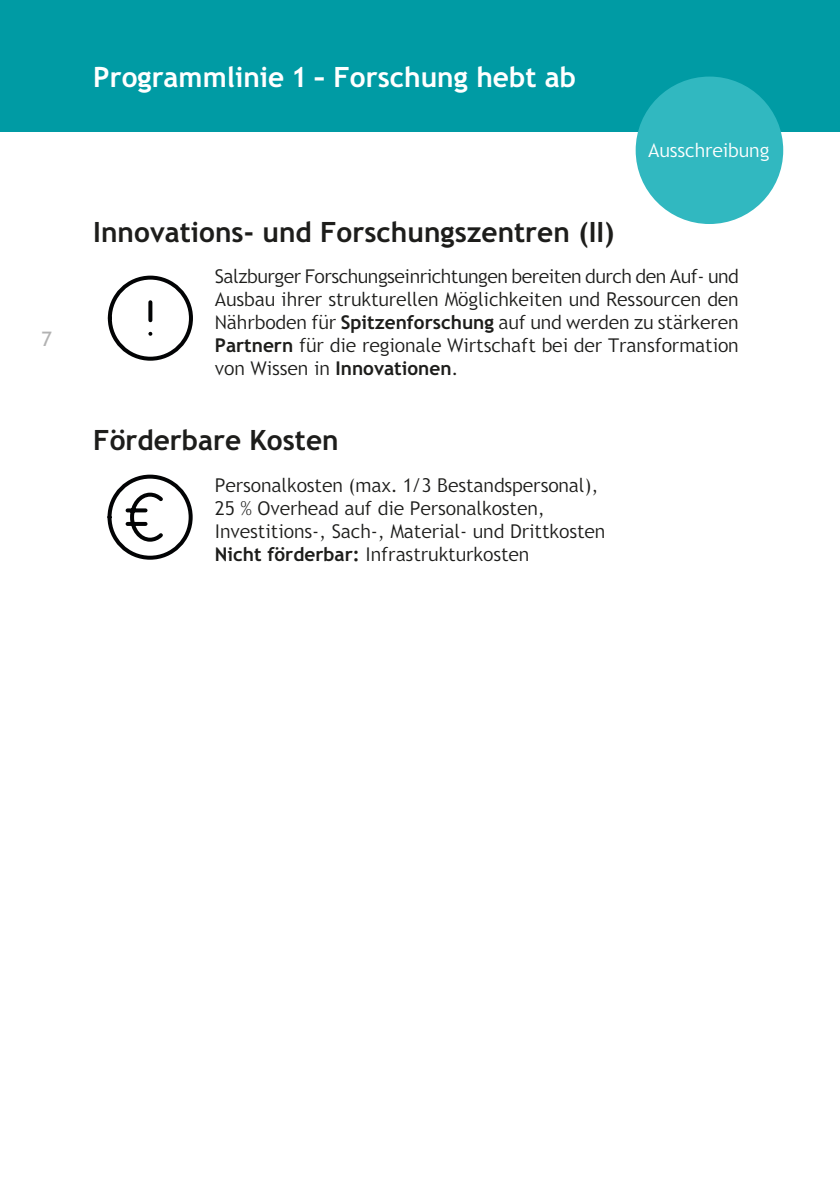
<style>
.page{position:relative;width:840px;height:1191px;background:#fff}
.page>*{position:absolute;margin:0;border:0;box-sizing:border-box;transform-origin:0 0}
.t1{font:700 28px "Trebuchet SBG2";color:#1d1d1b}
.t2{font:700 28px "Trebuchet SBG2";color:#fff}
.t3{font:20px "Trebuchet SBG2";color:#b2b2b2}
.t4{font:300 19px/23px "Trebuchet SBG2";color:#1d1d1b}
.t5{font:300 19px "Trebuchet SBG2";color:#fff}
.s1{font-weight:700}
</style>
<div class="page">
<div style="left:0;top:0;width:839px;height:131px;background:#009ba4"></div>
<div style="left:635px;top:77px;width:147px;height:147px;background:#31b8c0;border-radius:50%"></div>
<svg style="left:107px;top:474px;width:86px;height:86px"></svg>
<svg style="left:107px;top:275px;width:86px;height:86px"></svg>
<p class="t3" style="left:41px;top:327px;width:12px">7</p>
<h1 class="t2" style="left:93px;top:59px;width:484px">Programmlinie 1 – Forschung hebt ab</h1>
<p class="t5" style="left:648px;top:139px;width:122px">Ausschreibung</p>
<h1 class="t1" style="left:93px;top:214px;width:522px">Innovations- und Forschungszentren (II)</h1>
<p class="t4" style="left:215px;top:265px;width:525px;text-align:justify">Salzburger Forschungseinrichtungen bereiten durch den Auf- und Ausbau ihrer strukturellen Möglichkeiten und Ressourcen den Nährboden für <span class="s1">Spitzenforschung</span> auf und werden zu stärkeren <span class="s1">Partnern</span> für die regionale Wirtschaft bei der Transformation von Wissen in <span class="s1">Innovationen</span>.</p>
<h1 class="t1" style="left:93px;top:423px;width:247px">Förderbare Kosten</h1>
<p class="t4" style="left:215px;top:473px;width:392px">Personalkosten (max. 1/3 Bestandspersonal), 25 % Overhead auf die Personalkosten, Investitions-, Sach-, Material- und Drittkosten <span class="s1">Nicht förderbar:</span> Infrastrukturkosten</p>
</div>
